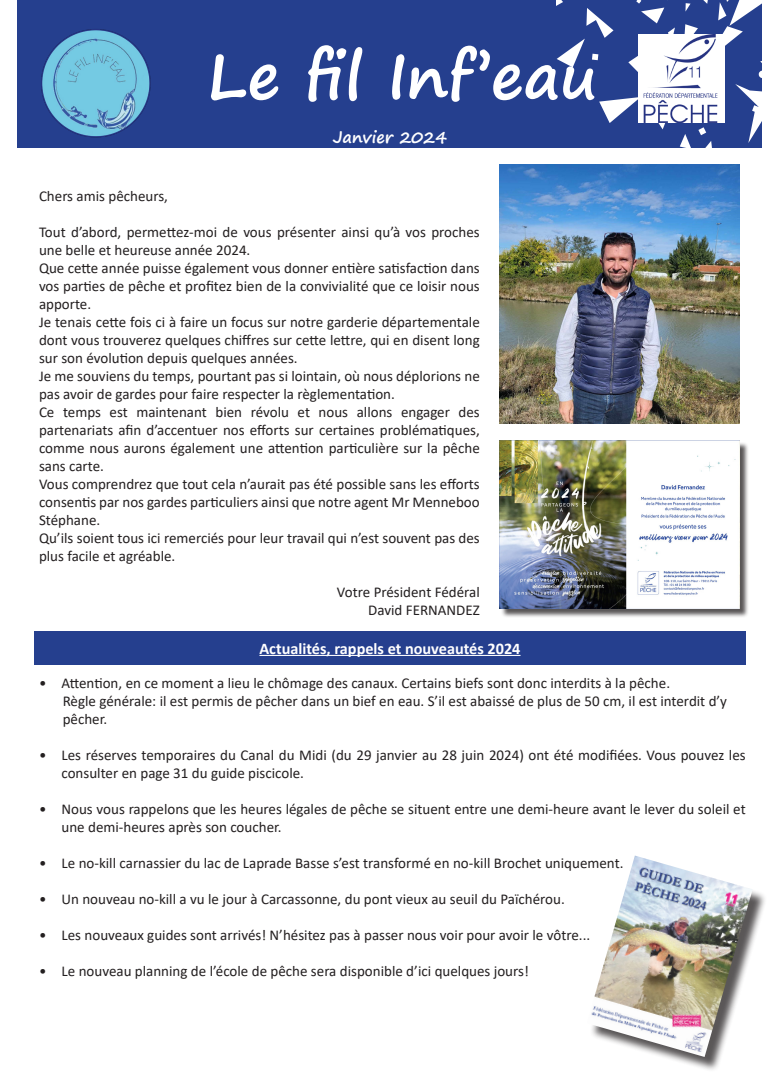
<style>
.page{position:relative;width:780px;height:1088px;background:#fff}
.page>*{position:absolute;margin:0;border:0;box-sizing:border-box;transform-origin:0 0}
.t1{font:700 62.5px "Segoe Print";color:#fff}
.t2{font:700 16.25px "Calibri";color:#fff}
.t3{font:700 16.25px "Segoe Print";color:#fff}
.t4{font:15px/18px "Calibri";color:#231f20}
</style>
<div class="page">
<div style="left:18px;top:0;width:744px;height:148px;background:#253f8e"></div>
<svg style="left:556px;top:0;width:47px;height:67px"></svg>
<svg style="left:603px;top:0;width:159px;height:187px"></svg>
<svg style="left:739px;top:187px;width:1px;height:30px"></svg>
<svg style="left:599px;top:94px;width:118px;height:71px"></svg>
<img style="left:41px;top:29px;width:110px;height:109px">
<img style="left:638px;top:35px;width:86px;height:87px">
<img style="left:500px;top:165px;width:239px;height:258px">
<div style="left:501px;top:441px;width:248px;height:177px;background:#231f20;opacity:.75"></div>
<img style="left:500px;top:440px;width:239px;height:168px">
<div style="left:34px;top:631px;width:711px;height:33px;background:#253f8e"></div>
<hr style="left:259px;top:655px;width:261px;height:1px;background:#fff">
<div style="left:589px;top:858px;width:178px;height:213px;background:#231f20;opacity:.75"></div>
<img style="left:589px;top:855px;width:163px;height:202px">
<p class="t1" style="left:207px;top:19px;width:392px">Le fil Inf’eau</p>
<p class="t3" style="left:333px;top:123px;width:115px">Janvier 2024</p>
<p class="t4" style="left:39px;top:187px;width:130px">Chers amis pêcheurs,</p>
<p class="t4" style="left:39px;top:223px;width:442px">Tout d’abord, permettez-moi de vous présenter ainsi qu’à vos proches une belle et heureuse année 2024.</p>
<p class="t4" style="left:39px;top:259px;width:442px;text-align:justify">Que cette année puisse également vous donner entière satisfaction dans vos parties de pêche et profitez bien de la convivialité que ce loisir nous apporte.</p>
<p class="t4" style="left:39px;top:313px;width:442px;text-align:justify">Je tenais cette fois ci à faire un focus sur notre garderie départementale dont vous trouverez quelques chiffres sur cette lettre, qui en disent long sur son évolution depuis quelques années.</p>
<p class="t4" style="left:39px;top:367px;width:442px">Je me souviens du temps, pourtant pas si lointain, où nous déplorions ne pas avoir de gardes pour faire respecter la règlementation.</p>
<p class="t4" style="left:39px;top:403px;width:442px;text-align:justify">Ce temps est maintenant bien révolu et nous allons engager des partenariats afin d’accentuer nos efforts sur certaines problématiques, comme nous aurons également une attention particulière sur la pêche sans carte.</p>
<p class="t4" style="left:39px;top:475px;width:442px;text-align:justify">Vous comprendrez que tout cela n’aurait pas été possible sans les efforts consentis par nos gardes particuliers ainsi que notre agent Mr Menneboo Stéphane.</p>
<p class="t4" style="left:39px;top:529px;width:442px">Qu’ils soient tous ici remerciés pour leur travail qui n’est souvent pas des plus facile et agréable.</p>
<p class="t4" style="left:337px;top:583px;width:144px">Votre Président Fédéral</p>
<p class="t4" style="left:368px;top:601px;width:113px">David FERNANDEZ</p>
<p class="t2" style="left:259px;top:637px;width:262px">Actualités, rappels et nouveautés 2024</p>
<p class="t4" style="left:39px;top:674px;width:632px">• Attention, en ce moment a lieu le chômage des canaux. Certains biefs sont donc interdits à la pêche.</p>
<p class="t4" style="left:63px;top:692px;width:665px">Règle générale: il est permis de pêcher dans un bief en eau. S’il est abaissé de plus de 50 cm, il est interdit d’y pêcher.</p>
<p class="t4" style="left:61px;top:746px;width:685px;text-indent:-22px">• Les réserves temporaires du Canal du Midi (du 29 janvier au 28 juin 2024) ont été modifiées. Vous pouvez les consulter en page 31 du guide piscicole.</p>
<p class="t4" style="left:61px;top:800px;width:685px;text-indent:-22px">• Nous vous rappelons que les heures légales de pêche se situent entre une demi-heure avant le lever du soleil et une demi-heures après son coucher.</p>
<p class="t4" style="left:39px;top:854px;width:586px">• Le no-kill carnassier du lac de Laprade Basse s’est transformé en no-kill Brochet uniquement.</p>
<p class="t4" style="left:39px;top:890px;width:527px">• Un nouveau no-kill a vu le jour à Carcassonne, du pont vieux au seuil du Païchérou.</p>
<p class="t4" style="left:39px;top:926px;width:552px">• Les nouveaux guides sont arrivés! N’hésitez pas à passer nous voir pour avoir le vôtre...</p>
<p class="t4" style="left:39px;top:962px;width:491px">• Le nouveau planning de l’école de pêche sera disponible d’ici quelques jours!</p>
</div>
